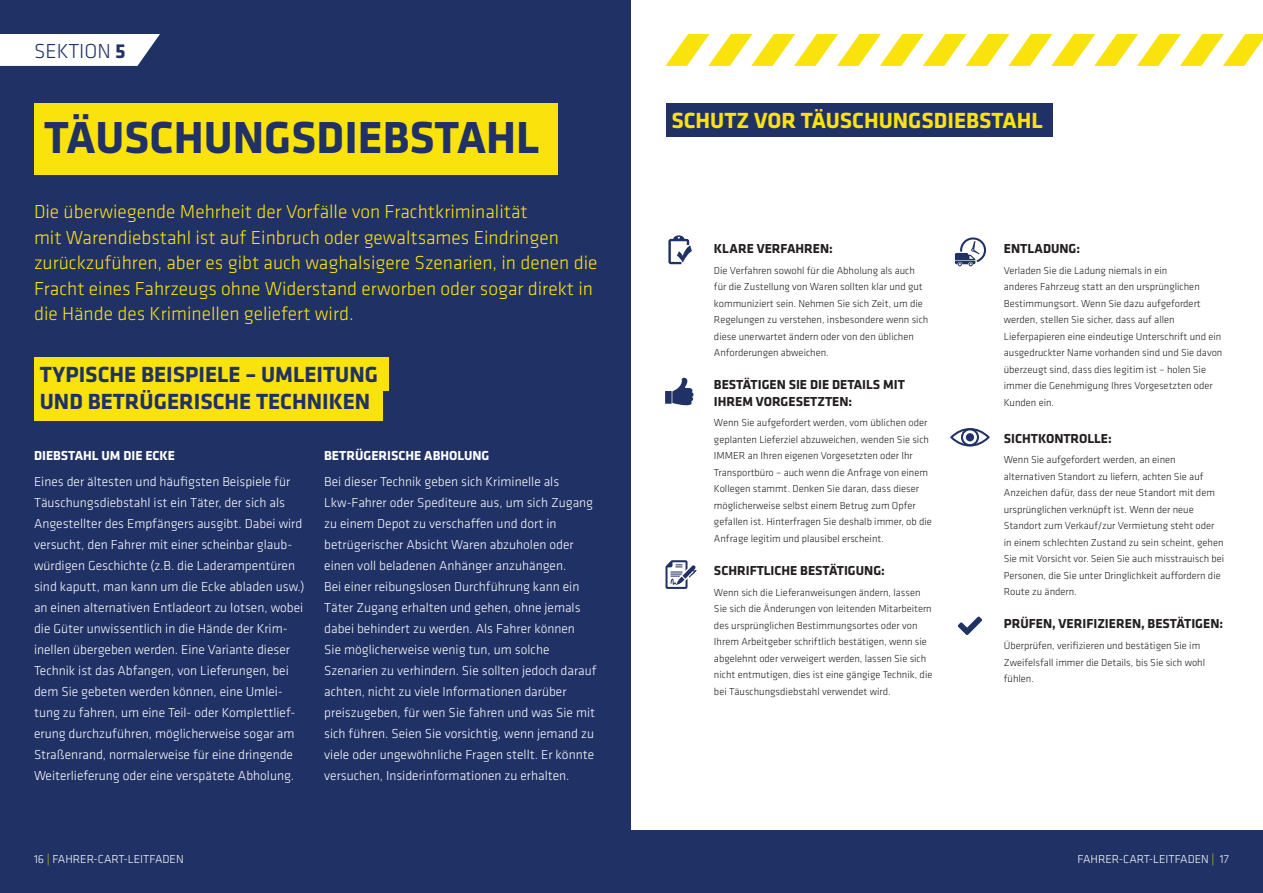
<style>
.page{position:relative;width:1263px;height:893px;background:#203165}
.page>*{position:absolute;margin:0;border:0;box-sizing:border-box;transform-origin:0 0}
.t1{font:700 46.5px "Klavika Basic";color:#203165}
.t2{font:700 22.8px/27.3px "Klavika Basic";color:#203165}
.t3{font:700 22.8px "Klavika Basic";color:#fae30d}
.t4{font:300 21px "Klavika Basic";color:#203165}
.t5{font:300 19.5px/25.5px "Klavika Basic";color:#fae30d}
.t6{font:300 13.5px/21px "Klavika Basic";color:#fff}
.t7{font:700 13.5px/16.5px "Klavika Basic";color:#231f20}
.t8{font:700 13.5px "Klavika Basic";color:#fff}
.t9{font:300 12px "Klavika Basic";color:#fff}
.t10{font:300 10.5px/16.5px "Klavika Basic";color:#231f20}
.s1{font-weight:700}
.s2{color:#fae30d}
</style>
<div class="page">
<div style="left:631px;top:0;width:632px;height:829px;background:#fff"></div>
<svg style="left:665px;top:34px;width:598px;height:32px"></svg>
<div style="left:34px;top:103px;width:523px;height:71px;background:#fae30d"></div>
<div style="left:665px;top:103px;width:387px;height:34px;background:#203165"></div>
<svg style="left:665px;top:560px;width:32px;height:29px"></svg>
<div style="left:34px;top:357px;width:354px;height:34px;background:#fae30d"></div>
<div style="left:34px;top:387px;width:349px;height:34px;background:#fae30d"></div>
<svg style="left:0;top:34px;width:160px;height:32px;background:#eeeff3"></svg>
<svg style="left:668px;top:235px;width:24px;height:29px"></svg>
<svg style="left:672px;top:378px;width:22px;height:27px"></svg>
<div style="left:665px;top:391px;width:7px;height:13px;background:#203165"></div>
<svg style="left:955px;top:237px;width:31px;height:29px"></svg>
<svg style="left:950px;top:428px;width:40px;height:18px"></svg>
<svg style="left:958px;top:616px;width:24px;height:19px"></svg>
<p class="t4" style="left:34px;top:39px;width:93px">SEKTION <span class="s1">5</span></p>
<p class="t1" style="left:44px;top:104px;width:497px">TÄUSCHUNGSDIEBSTAHL</p>
<p class="t5" style="left:34px;top:199px;width:565px">Die überwiegende Mehrheit der Vorfälle von Frachtkriminalität<br>mit Warendiebstahl ist auf Einbruch oder gewaltsames Eindringen zurückzuführen, aber es gibt auch waghalsigere Szenarien, in denen die Fracht eines Fahrzeugs ohne Widerstand erworben oder sogar direkt in die Hände des Kriminellen geliefert wird.</p>
<p class="t2" style="left:40px;top:360px;width:340px">TYPISCHE BEISPIELE – UMLEITUNG<br>UND BETRÜGERISCHE TECHNIKEN</p>
<p class="t8" style="left:324px;top:446px;width:167px">BETRÜGERISCHE ABHOLUNG</p>
<p class="t6" style="left:324px;top:470px;width:274px">Bei dieser Technik geben sich Kriminelle als Lkw-Fahrer oder Spediteure aus, um sich Zugang zu einem Depot zu verschaffen und dort in betrügerischer Absicht Waren abzuholen oder einen voll beladenen Anhänger anzuhängen.<br>Bei einer reibungslosen Durchführung kann ein Täter Zugang erhalten und gehen, ohne jemals dabei behindert zu werden. Als Fahrer können<br>Sie möglicherweise wenig tun, um solche Szenarien zu verhindern. Sie sollten jedoch darauf achten, nicht zu viele Informationen darüber preiszugeben, für wen Sie fahren und was Sie mit sich führen. Seien Sie vorsichtig, wenn jemand zu viele oder ungewöhnliche Fragen stellt. Er könnte versuchen, Insiderinformationen zu erhalten.</p>
<p class="t8" style="left:34px;top:446px;width:143px">DIEBSTAHL UM DIE ECKE</p>
<p class="t6" style="left:34px;top:470px;width:272px">Eines der ältesten und häufigsten Beispiele für Täuschungsdiebstahl ist ein Täter, der sich als Angestellter des Empfängers ausgibt. Dabei wird versucht, den Fahrer mit einer scheinbar glaub&shy;würdigen Geschichte (z.B. die Laderampentüren sind kaputt, man kann um die Ecke abladen usw.) an einen alternativen Entladeort zu lotsen, wobei die Güter unwissentlich in die Hände der Krim&shy;inellen übergeben werden. Eine Variante dieser Technik ist das Abfangen, von Lieferungen, bei dem Sie gebeten werden können, eine Umlei&shy;tung zu fahren, um eine Teil- oder Komplettlief&shy;erung durchzuführen, möglicherweise sogar am Straßenrand, normalerweise für eine dringende Weiterlieferung oder eine verspätete Abholung.</p>
<p class="t3" style="left:671px;top:104px;width:373px">SCHUTZ VOR TÄUSCHUNGSDIEBSTAHL</p>
<p class="t7" style="left:714px;top:240px;width:120px">KLARE VERFAHREN:</p>
<p class="t10" style="left:714px;top:262px;width:216px">Die Verfahren sowohl für die Abholung als auch für die Zustellung von Waren sollten klar und gut kommuniziert sein. Nehmen Sie sich Zeit, um die Regelungen zu verstehen, insbesondere wenn sich diese unerwartet ändern oder von den üblichen Anforderungen abweichen.</p>
<p class="t7" style="left:714px;top:376px;width:192px">BESTÄTIGEN SIE DIE DETAILS MIT<br>IHREM VORGESETZTEN:</p>
<p class="t10" style="left:714px;top:415px;width:219px">Wenn Sie aufgefordert werden, vom üblichen oder geplanten Lieferziel abzuweichen, wenden Sie sich IMMER an Ihren eigenen Vorgesetzten oder Ihr Transportbüro – auch wenn die Anfrage von einem Kollegen stammt. Denken Sie daran, dass dieser möglicherweise selbst einem Betrug zum Opfer gefallen ist. Hinterfragen Sie deshalb immer, ob die Anfrage legitim und plausibel erscheint.</p>
<p class="t7" style="left:714px;top:562px;width:172px">SCHRIFTLICHE BESTÄTIGUNG:</p>
<p class="t10" style="left:714px;top:584px;width:220px">Wenn sich die Lieferanweisungen ändern, lassen Sie sich die Änderungen von leitenden Mitarbeitern des ursprünglichen Bestimmungsortes oder von Ihrem Arbeitgeber schriftlich bestätigen, wenn sie abgelehnt oder verweigert werden, lassen Sie sich nicht entmutigen, dies ist eine gängige Technik, die bei Täuschungsdiebstahl verwendet wird.</p>
<p class="t7" style="left:1004px;top:240px;width:78px">ENTLADUNG:</p>
<p class="t10" style="left:1004px;top:262px;width:220px">Verladen Sie die Ladung niemals in ein<br>anderes Fahrzeug statt an den ursprünglichen Bestimmungsort. Wenn Sie dazu aufgefordert werden, stellen Sie sicher, dass auf allen Lieferpapieren eine eindeutige Unterschrift und ein ausgedruckter Name vorhanden sind und Sie davon überzeugt sind, dass dies legitim ist – holen Sie immer die Genehmigung Ihres Vorgesetzten oder Kunden ein.</p>
<p class="t7" style="left:1004px;top:429px;width:109px">SICHTKONTROLLE:</p>
<p class="t10" style="left:1004px;top:452px;width:222px">Wenn Sie aufgefordert werden, an einen alternativen Standort zu liefern, achten Sie auf Anzeichen dafür, dass der neue Standort mit dem ursprünglichen verknüpft ist. Wenn der neue Standort zum Verkauf/zur Vermietung steht oder in einem schlechten Zustand zu sein scheint, gehen Sie mit Vorsicht vor. Seien Sie auch misstrauisch bei Personen, die Sie unter Dringlichkeit auffordern die Route zu ändern.</p>
<p class="t7" style="left:1004px;top:615px;width:221px">PRÜFEN, VERIFIZIEREN, BESTÄTIGEN:</p>
<p class="t10" style="left:1004px;top:637px;width:203px">Überprüfen, verifizieren und bestätigen Sie im<br>Zweifelsfall immer die Details, bis Sie sich wohl fühlen.</p>
<p class="t9" style="left:34px;top:851px;width:151px">16 <span class="s2">|</span> FAHRER-CART-LEITFADEN</p>
<p class="t9" style="left:1078px;top:851px;width:153px">FAHRER-CART-LEITFADEN <span class="s2">|</span> 17</p>
</div>
